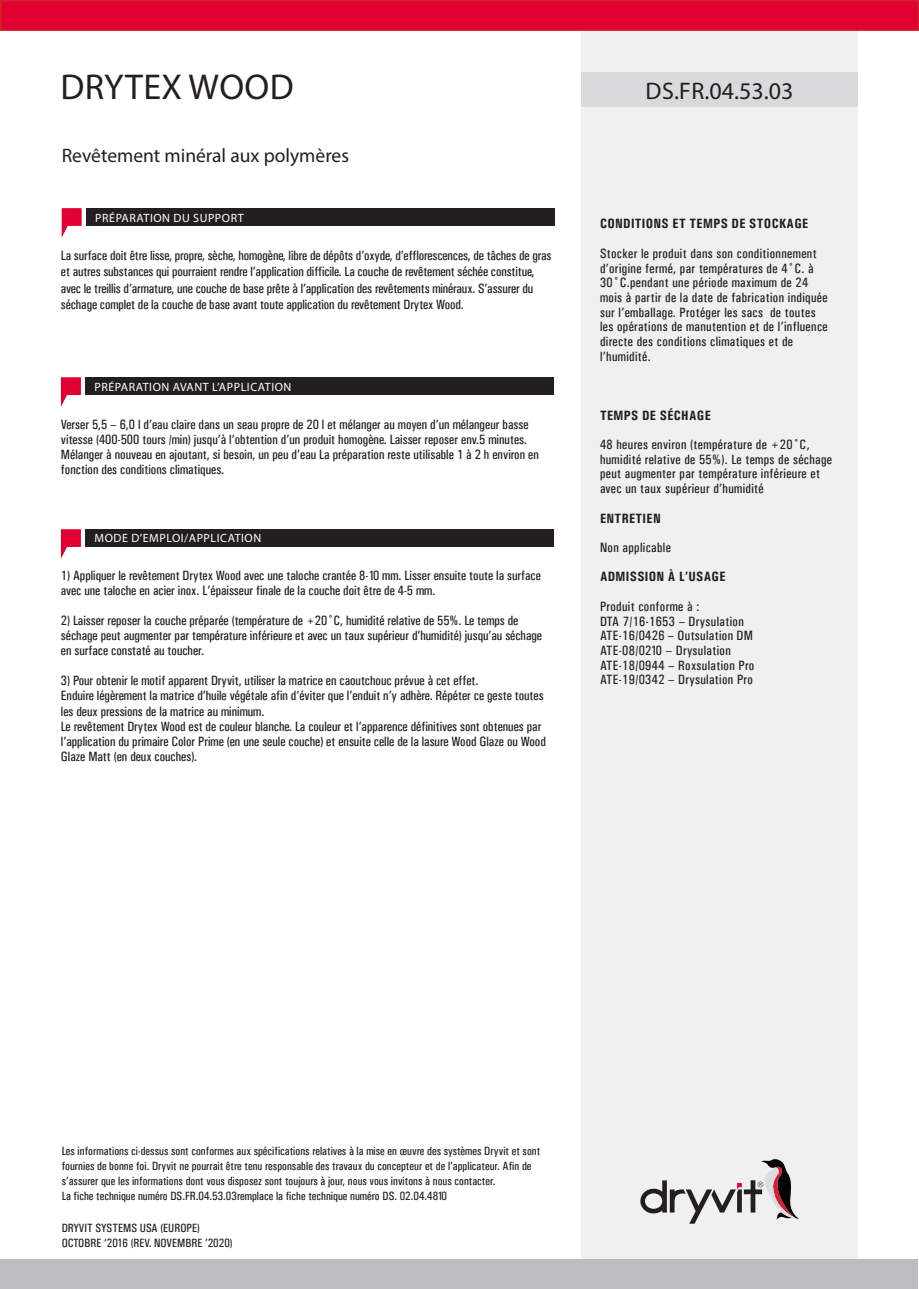
<style>
.page{position:relative;width:919px;height:1289px;background:#fff}
.page>*{position:absolute;margin:0;border:0;box-sizing:border-box;transform-origin:0 0}
.t1{font:36px "Myriad Pro";letter-spacing:.01em;color:#231f20}
.t2{font:24px "Myriad Pro";color:#231f20}
.t3{font:19.5px "Myriad Pro";color:#231f20}
.t4{font:13.5px/15px "Univers Condensed";letter-spacing:-.005em;color:#231f20}
.t5{font:13.5px/14.7px "Univers Condensed";letter-spacing:.025em;color:#231f20}
.t6{font:700 13.5px "Univers Condensed";letter-spacing:.025em;color:#231f20}
.t7{font:12px/15px "Univers Condensed";color:#231f20}
.t8{font:12px "Myriad Pro";letter-spacing:.045em;color:#fff}
.s1{font-weight:700}
</style>
<div class="page">
<div style="left:581px;top:1px;width:277px;height:1287px;background:#f0f0f1"></div>
<div style="left:1px;top:1px;width:917px;height:29px;background:#e00031"></div>
<div style="left:0;top:0;width:918px;height:31px;border:2px solid #d1232a"></div>
<div style="left:1px;top:1258px;width:917px;height:30px;background:#bcbdc0"></div>
<div style="left:581px;top:72px;width:277px;height:35px;background:#d9dadc"></div>
<div style="left:86px;top:208px;width:469px;height:18px;background:#231f20"></div>
<svg style="left:62px;top:208px;width:20px;height:29px"></svg>
<div style="left:85px;top:377px;width:469px;height:18px;background:#231f20"></div>
<svg style="left:61px;top:377px;width:20px;height:30px"></svg>
<div style="left:85px;top:529px;width:469px;height:18px;background:#231f20"></div>
<svg style="left:61px;top:529px;width:20px;height:29px"></svg>
<svg style="left:640px;top:1159px;width:158px;height:64px"></svg>
<p class="t1" style="left:61px;top:65px;width:235px">DRYTEX WOOD</p>
<p class="t3" style="left:62px;top:143px;width:289px">Revêtement minéral aux polymères</p>
<p class="t8" style="left:95px;top:210px;width:150px">PRÉPARATION DU SUPPORT</p>
<p class="t4" style="left:61px;top:247px;width:492px;line-height:16.2px">La surface doit être lisse, propre, sèche, homogène, libre de dépôts d’oxyde, d’efflorescences, de tâches de gras et autres substances qui pourraient rendre l’application difficile. La couche de revêtement séchée constitue, avec le treillis d’armature, une couche de base prête à l’application des revêtements minéraux. S’assurer du séchage complet de la couche de base avant toute application du revêtement Drytex Wood.</p>
<p class="t8" style="left:95px;top:379px;width:198px">PRÉPARATION AVANT L’APPLICATION</p>
<p class="t4" style="left:61px;top:417px;width:479px">Verser 5,5 – 6,0 l d’eau claire dans un seau propre de 20 l et mélanger au moyen d’un mélangeur basse vitesse (400-500 tours /min) jusqu’à l’obtention d’un produit homogène. Laisser reposer env.5 minutes.<br>Mélanger à nouveau en ajoutant, si besoin, un peu d’eau La préparation reste utilisable 1 à 2 h environ en fonction des conditions climatiques.</p>
<p class="t8" style="left:95px;top:531px;width:168px">MODE D’EMPLOI/APPLICATION</p>
<p class="t4" style="left:61px;top:568px;width:481px">1) Appliquer le revêtement Drytex Wood avec une taloche crantée 8-10 mm. Lisser ensuite toute la surface avec une taloche en acier inox. L’épaisseur finale de la couche doit être de 4-5 mm.</p>
<p class="t4" style="left:61px;top:613px;width:482px">2) Laisser reposer la couche préparée (température de +20˚C, humidité relative de 55%. Le temps de séchage peut augmenter par température inférieure et avec un taux supérieur d’humidité) jusqu’au séchage en surface constaté au toucher.</p>
<p class="t4" style="left:61px;top:673px;width:419px">3) Pour obtenir le motif apparent Dryvit, utiliser la matrice en caoutchouc prévue à cet effet.</p>
<p class="t4" style="left:61px;top:688px;width:484px">Enduire légèrement la matrice d’huile végétale afin d’éviter que l’enduit n’y adhère. Répéter ce geste toutes les deux pressions de la matrice au minimum.</p>
<p class="t4" style="left:61px;top:718px;width:486px">Le revêtement Drytex Wood est de couleur blanche. La couleur et l’apparence définitives sont obtenues par l’application du primaire Color Prime (en une seule couche) et ensuite celle de la lasure Wood Glaze ou Wood<br>Glaze Matt (en deux couches).</p>
<p class="t2" style="left:645px;top:76px;width:149px">DS.FR.04.53.03</p>
<p class="t6" style="left:600px;top:216px;width:210px">CONDITIONS ET TEMPS DE STOCKAGE</p>
<p class="t5" style="left:600px;top:246px;width:229px">Stocker le produit dans son conditionnement d’origine fermé, par températures de 4˚C. à 30˚C.pendant une période maximum de 24 mois à partir de la date de fabrication indiquée sur l’emballage. Protéger les sacs de toutes les opérations de manutention et de l’influence directe des conditions climatiques et de l’humidité.</p>
<p class="t5" style="left:600px;top:400px;width:211px;line-height:29.4px"><span class="s1">TEMPS DE SÉCHAGE<br></span>48 heures environ (température de +20˚C,</p>
<p class="t5" style="left:600px;top:452px;width:233px">humidité relative de 55%). Le temps de séchage peut augmenter par température inférieure et avec un taux supérieur d’humidité</p>
<p class="t5" style="left:600px;top:503px;width:127px;line-height:29.4px"><span class="s1">ENTRETIEN<br></span>Non applicable<br><span class="s1">ADMISSION À L’USAGE<br></span>Produit conforme à :</p>
<p class="t5" style="left:600px;top:613px;width:156px">DTA 7/16-1653 – Drysulation<br>ATE-16/0426 – Outsulation DM<br>ATE-08/0210 – Drysulation<br>ATE-18/0944 – Roxsulation Pro<br>ATE-19/0342 – Drysulation Pro</p>
<p class="t7" style="left:62px;top:1143px;width:480px">Les informations ci-dessus sont conformes aux spécifications relatives à la mise en œuvre des systèmes Dryvit et sont fournies de bonne foi. Dryvit ne pourrait être tenu responsable des travaux du concepteur et de l’applicateur. Afin de s’assurer que les informations dont vous disposez sont toujours à jour, nous vous invitons à nous contacter.</p>
<p class="t7" style="left:62px;top:1188px;width:387px">La fiche technique numéro DS.FR.04.53.03remplace la fiche technique numéro DS. 02.04.4810</p>
<p class="t7" style="left:62px;top:1220px;width:140px">DRYVIT SYSTEMS USA (EUROPE)</p>
<p class="t7" style="left:62px;top:1235px;width:172px">OCTOBRE ‘2016 (REV. NOVEMBRE ’2020)</p>
</div>
